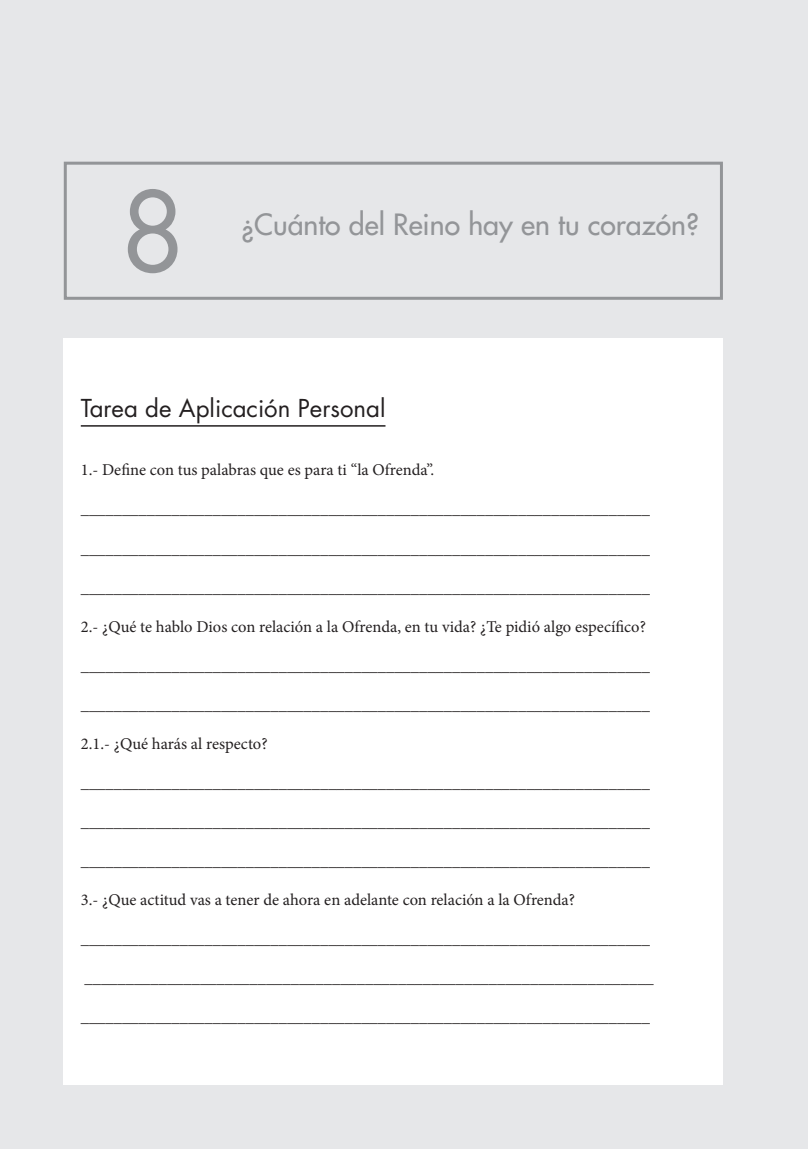
<style>
.page{position:relative;width:808px;height:1149px;background:#fff}
.page>*{position:absolute;margin:0;border:0;box-sizing:border-box;transform-origin:0 0}
.t1{font:108px "Futura Std";color:#939598}
.Cuerpo_base{font:500 28.5px "Futura Std";color:#939598}
.Titulo_2{font:24px "Futura Std";color:#231f20}
.Cuerpo_base-2{font:16.5px "Minion Pro";color:#231f20}
</style>
<div class="page">
<div style="left:1px;top:1px;width:807px;height:1147px;background:#e6e7e9"></div>
<div style="left:64px;top:339px;width:659px;height:745px;background:#fff"></div>
<hr style="left:81px;top:425px;width:304px;height:1px;background:#231f20">
<div style="left:64px;top:162px;width:659px;height:138px;border:3px solid #939598"></div>
<hr style="left:806px;top:0;width:2px;height:1146px;background:#e6e7e9">
<p class="t1" style="left:119px;top:163px;width:68px">8</p>
<p class="Cuerpo_base" style="left:241px;top:207px;width:459px">¿Cuánto del Reino hay en tu corazón?</p>
<p class="Titulo_2" style="left:81px;top:392px;width:306px">Tarea de Aplicación Personal</p>
<p class="Cuerpo_base-2" style="left:81px;top:459px;width:355px">1.- Define con tus palabras que es para ti “la Ofrenda”.</p>
<p class="Cuerpo_base-2" style="left:81px;top:498px;width:571px">_____________________________________________________________________</p>
<p class="Cuerpo_base-2" style="left:81px;top:537px;width:571px">_____________________________________________________________________</p>
<p class="Cuerpo_base-2" style="left:81px;top:576px;width:571px">_____________________________________________________________________</p>
<p class="Cuerpo_base-2" style="left:81px;top:615px;width:567px">2.- ¿Qué te hablo Dios con relación a la Ofrenda, en tu vida? ¿Te pidió algo específico?</p>
<p class="Cuerpo_base-2" style="left:81px;top:654px;width:571px">_____________________________________________________________________</p>
<p class="Cuerpo_base-2" style="left:81px;top:693px;width:571px">_____________________________________________________________________</p>
<p class="Cuerpo_base-2" style="left:81px;top:732px;width:188px">2.1.- ¿Qué harás al respecto?</p>
<p class="Cuerpo_base-2" style="left:81px;top:771px;width:571px">_____________________________________________________________________</p>
<p class="Cuerpo_base-2" style="left:81px;top:810px;width:571px">_____________________________________________________________________</p>
<p class="Cuerpo_base-2" style="left:81px;top:849px;width:571px">_____________________________________________________________________</p>
<p class="Cuerpo_base-2" style="left:81px;top:888px;width:496px">3.- ¿Que actitud vas a tener de ahora en adelante con relación a la Ofrenda?</p>
<p class="Cuerpo_base-2" style="left:81px;top:927px;width:571px">_____________________________________________________________________</p>
<p class="Cuerpo_base-2" style="left:85px;top:966px;width:571px">_____________________________________________________________________</p>
<p class="Cuerpo_base-2" style="left:81px;top:1005px;width:571px">_____________________________________________________________________</p>
</div>
